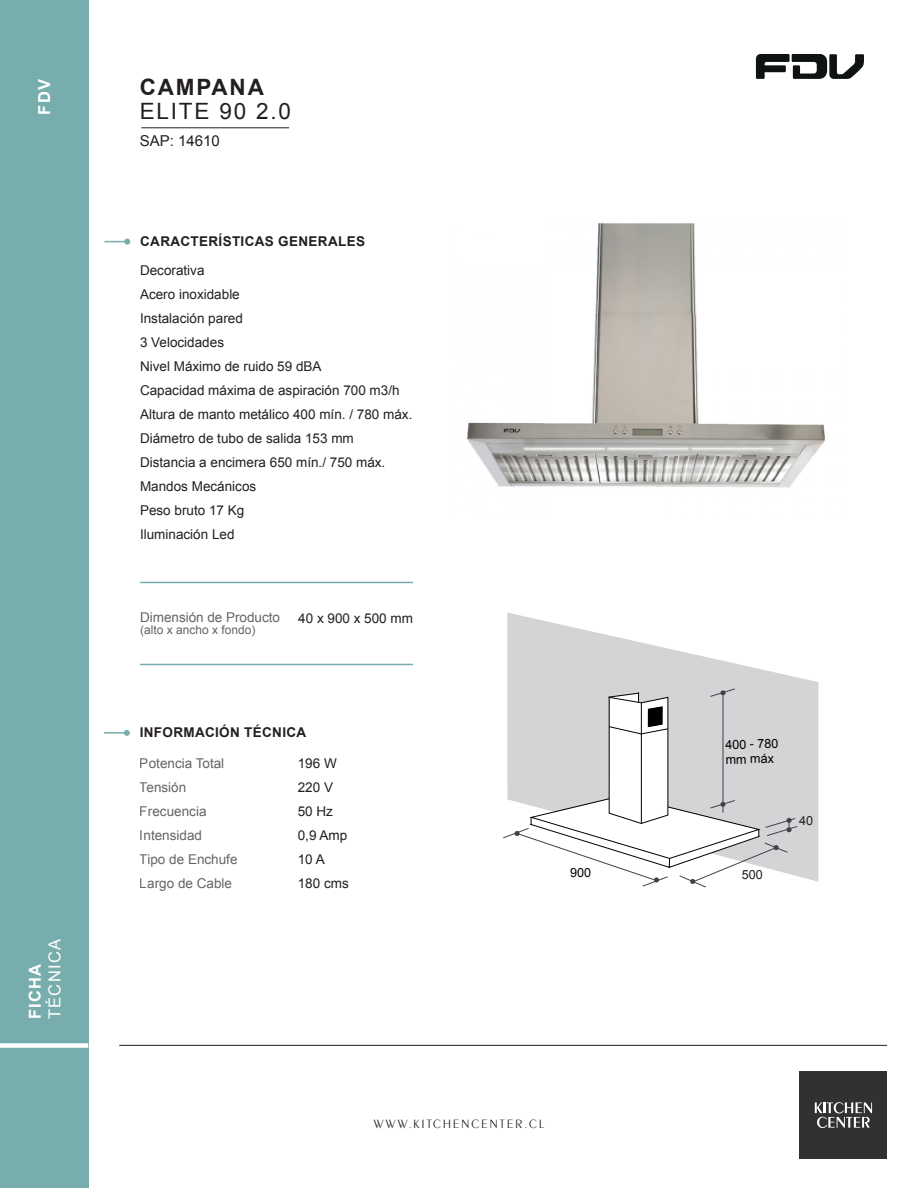
<style>
.page{position:relative;width:918px;height:1188px;background:#fff}
.page>*{position:absolute;margin:0;border:0;box-sizing:border-box;transform-origin:0 0}
.t1{font:22.5px "Arial";letter-spacing:.08em;color:#231f20}
.t2{font:700 22.5px "Arial";letter-spacing:.08em;color:#231f20}
.t3{font:700 16.5px "Arial";letter-spacing:.08em;color:#fff}
.t4{font:16.5px "Arial";letter-spacing:.08em;color:#fff}
.t5{font:15px "Arial";color:#231f20}
.t6{font:13.5px/24px "Arial";color:#231f20}
.t7{font:700 13.5px "Arial";letter-spacing:.025em;color:#231f20}
.t8{font:12.6px/15.1px "Arial";color:#000001}
.t9{font:12.6px "Arial";color:#231f20}
.t10{font:12.45px "Peignot D Ligh";letter-spacing:.175em;color:#231f20}
.t11{font:12px "Arial";color:#231f20}
</style>
<div class="page">
<hr style="left:119px;top:1045px;width:768px;height:1px;background:#231f20">
<div style="left:0;top:0;width:88px;height:1188px;background:#77adac"></div>
<div style="left:0;top:1043px;width:88px;height:5px;background:#fff"></div>
<svg style="left:756px;top:54px;width:108px;height:25px"></svg>
<div style="left:800px;top:1072px;width:87px;height:87px;background:#2f3133"></div>
<svg style="left:815px;top:1102px;width:57px;height:26px"></svg>
<hr style="left:141px;top:127px;width:148px;height:1px;background:#231f20">
<svg style="left:105px;top:239px;width:25px;height:6px"></svg>
<hr style="left:140px;top:582px;width:273px;height:1px;background:#77adac">
<hr style="left:140px;top:664px;width:273px;height:1px;background:#77adac">
<hr style="left:104px;top:732px;width:23px;height:2px;background:#77adac">
<svg style="left:124px;top:730px;width:6px;height:6px"></svg>
<img style="left:467px;top:223px;width:359px;height:265px">
<svg style="left:507px;top:613px;width:311px;height:269px;fill:#d3d4d6"></svg>
<svg style="left:503px;top:688px;width:295px;height:200px"></svg>
<hr style="left:723px;top:695px;width:1px;height:118px;background:#404245">
<p class="t3" style="left:33px;top:115px;width:37px;rotate:-90deg">FDV</p>
<p class="t4" style="left:44px;top:1019px;width:82px;rotate:-90deg">TÉCNICA</p>
<p class="t3" style="left:24px;top:1019px;width:57px;rotate:-90deg">FICHA</p>
<h1 class="t2" style="left:140px;top:72px;width:126px">CAMPANA</h1>
<h1 class="t1" style="left:140px;top:97px;width:153px">ELITE 90 2.0</h1>
<p class="t5" style="left:140px;top:131px;width:82px">SAP: 14610</p>
<p class="t7" style="left:140px;top:232px;width:226px">CARACTERÍSTICAS GENERALES</p>
<p class="t6" style="left:140px;top:258px;width:66px">Decorativa</p>
<p class="t6" style="left:140px;top:282px;width:101px">Acero inoxidable</p>
<p class="t6" style="left:140px;top:306px;width:104px">Instalación pared</p>
<p class="t6" style="left:140px;top:330px;width:86px">3 Velocidades</p>
<p class="t6" style="left:140px;top:354px;width:183px">Nivel Máximo de ruido 59 dBA</p>
<p class="t6" style="left:140px;top:378px;width:261px">Capacidad máxima de aspiración 700 m3/h</p>
<p class="t6" style="left:140px;top:402px;width:274px">Altura de manto metálico 400 mín. / 780 máx.</p>
<p class="t6" style="left:140px;top:426px;width:215px">Diámetro de tubo de salida 153 mm</p>
<p class="t6" style="left:140px;top:450px;width:247px">Distancia a encimera 650 mín./ 750 máx.</p>
<p class="t6" style="left:140px;top:474px;width:118px">Mandos Mecánicos</p>
<p class="t6" style="left:140px;top:498px;width:106px">Peso bruto 17 Kg</p>
<p class="t6" style="left:140px;top:522px;width:96px">Iluminación Led</p>
<p class="t6" style="left:140px;top:606px;width:142px">Dimensión de Producto</p>
<p class="t6" style="left:298px;top:607px;width:116px">40 x 900 x 500 mm</p>
<p class="t11" style="left:140px;top:622px;width:117px">(alto x ancho x fondo)</p>
<p class="t7" style="left:140px;top:723px;width:168px">INFORMACIÓN TÉCNICA</p>
<p class="t6" style="left:298px;top:752px;width:41px">196 W</p>
<p class="t6" style="left:298px;top:776px;width:37px">220 V</p>
<p class="t6" style="left:298px;top:800px;width:37px">50 Hz</p>
<p class="t6" style="left:298px;top:824px;width:51px">0,9 Amp</p>
<p class="t6" style="left:298px;top:848px;width:29px">10 A</p>
<p class="t6" style="left:298px;top:872px;width:53px">180 cms</p>
<p class="t6" style="left:140px;top:752px;width:99px">Potencia Total<br>Tensión<br>Frecuencia<br>Intensidad<br>Tipo de Enchufe<br>Largo de Cable</p>
<p class="t8" style="left:725px;top:737px;width:55px;rotate:-1deg">400 - 780 mm máx</p>
<p class="t8" style="left:570px;top:865px;width:23px">900</p>
<p class="t9" style="left:742px;top:866px;width:23px">500</p>
<p class="t9" style="left:799px;top:812px;width:16px">40</p>
<p class="t10" style="left:374px;top:1117px;width:172px">WWW.KITCHENCENTER.CL</p>
</div>
